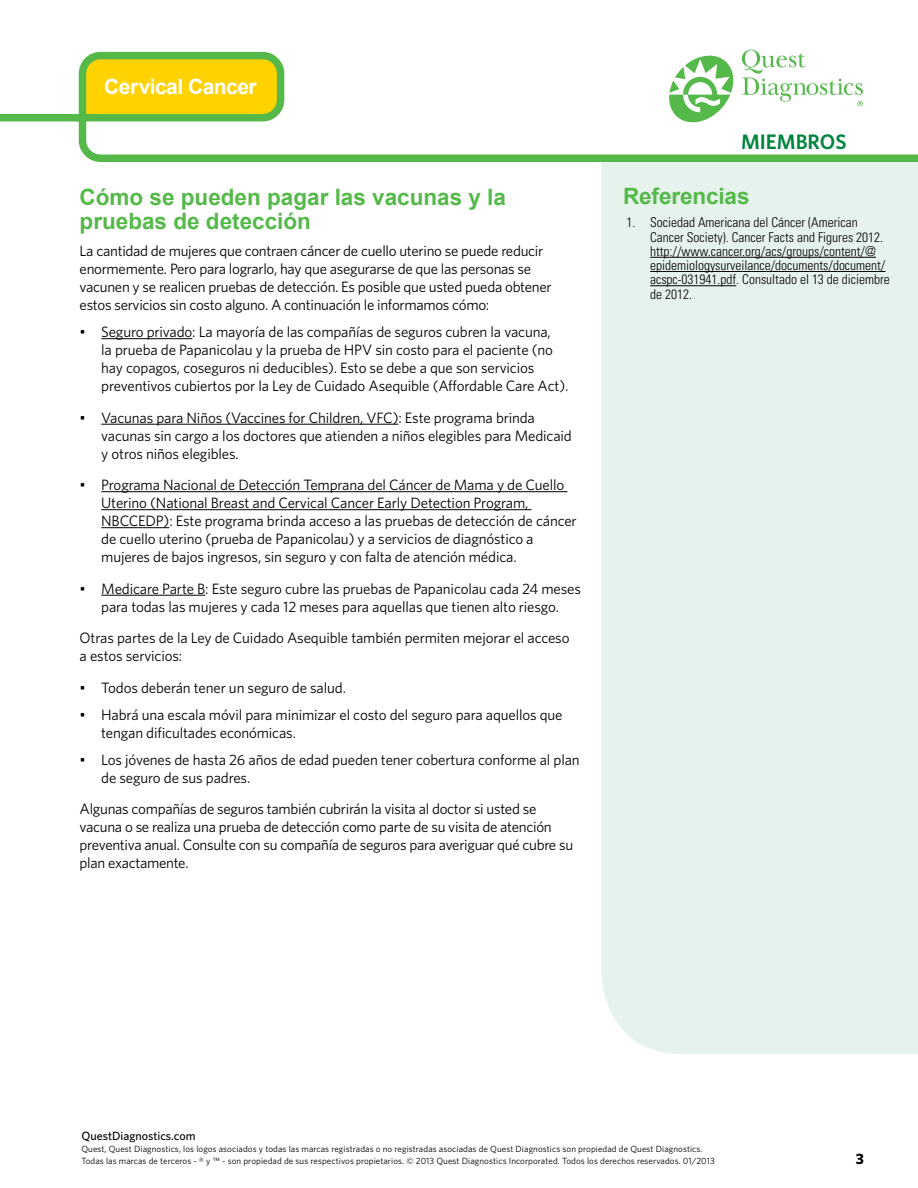
<style>
.page{position:relative;width:918px;height:1188px;background:#fff}
.page>*{position:absolute;margin:0;border:0;box-sizing:border-box;transform-origin:0 0}
.t1{font:700 22.5px/24px "Arial";color:#54b948}
.t2{font:700 21px "Arial";letter-spacing:-.025em;color:#fff}
.t3{font:600 21px "Whitney";color:#00853f}
.t4{font:15px/18px "Whitney";letter-spacing:-.01em;color:#000}
.t5{font:700 15px "Whitney";color:#000}
.t6{font:300 condensed 13.5px/14.2px "Univers";color:#000}
.t7{font:500 12px "Whitney";color:#000}
.t8{font:9px/12px "Whitney";letter-spacing:.01em;color:#000}
</style>
<div class="page">
<div style="left:602px;top:166px;width:316px;height:888px;background:#e6f3ec"></div>
<svg style="left:0;top:49px;width:918px;height:117px"></svg>
<hr style="left:650px;top:257px;width:226px;height:1px;background:#000">
<hr style="left:650px;top:271px;width:235px;height:1px;background:#000">
<hr style="left:650px;top:285px;width:86px;height:1px;background:#000">
<hr style="left:101px;top:338px;width:91px;height:1px;background:#000">
<hr style="left:101px;top:424px;width:297px;height:1px;background:#000">
<hr style="left:101px;top:491px;width:466px;height:1px;background:#000">
<hr style="left:101px;top:509px;width:431px;height:1px;background:#000">
<hr style="left:101px;top:527px;width:68px;height:1px;background:#000">
<hr style="left:101px;top:595px;width:104px;height:1px;background:#000">
<h2 class="t2" style="left:104px;top:75px;width:154px">Cervical Cancer</h2>
<h1 class="t1" style="left:80px;top:185px;width:428px">Cómo se pueden pagar las vacunas y la pruebas de detección</h1>
<p class="t4" style="left:80px;top:242px;width:474px">La cantidad de mujeres que contraen cáncer de cuello uterino se puede reducir enormemente. Pero para lograrlo, hay que asegurarse de que las personas se vacunen y se realicen pruebas de detección. Es posible que usted pueda obtener estos servicios sin costo alguno. A continuación le informamos cómo:</p>
<p class="t4" style="left:101px;top:323px;width:469px;text-indent:-22px">• Seguro privado: La mayoría de las compañías de seguros cubren la vacuna,<br>la prueba de Papanicolau y la prueba de HPV sin costo para el paciente (no hay copagos, coseguros ni deducibles). Esto se debe a que son servicios preventivos cubiertos por la Ley de Cuidado Asequible (Affordable Care Act).</p>
<p class="t4" style="left:101px;top:408px;width:472px;text-indent:-22px">• Vacunas para Niños (Vaccines for Children, VFC): Este programa brinda vacunas sin cargo a los doctores que atienden a niños elegibles para Medicaid y otros niños elegibles.</p>
<p class="t4" style="left:101px;top:476px;width:477px;text-indent:-22px">• Programa Nacional de Detección Temprana del Cáncer de Mama y de Cuello Uterino (National Breast and Cervical Cancer Early Detection Program, NBCCEDP): Este programa brinda acceso a las pruebas de detección de cáncer de cuello uterino (prueba de Papanicolau) y a servicios de diagnóstico a mujeres de bajos ingresos, sin seguro y con falta de atención médica.</p>
<p class="t4" style="left:80px;top:579px;width:503px;text-align:center">• Medicare Parte B: Este seguro cubre las pruebas de Papanicolau cada 24 meses para todas las mujeres y cada 12 meses para aquellas que tienen alto riesgo.</p>
<p class="t4" style="left:80px;top:629px;width:491px">Otras partes de la Ley de Cuidado Asequible también permiten mejorar el acceso a estos servicios:</p>
<p class="t4" style="left:80px;top:678px;width:268px">• Todos deberán tener un seguro de salud.</p>
<p class="t4" style="left:101px;top:705px;width:463px;text-indent:-22px">• Habrá una escala móvil para minimizar el costo del seguro para aquellos que tengan dificultades económicas.</p>
<p class="t4" style="left:101px;top:750px;width:480px;text-indent:-22px">• Los jóvenes de hasta 26 años de edad pueden tener cobertura conforme al plan de seguro de sus padres.</p>
<p class="t4" style="left:80px;top:800px;width:495px">Algunas compañías de seguros también cubrirán la visita al doctor si usted se vacuna o se realiza una prueba de detección como parte de su visita de atención preventiva anual. Consulte con su compañía de seguros para averiguar qué cubre su plan exactamente.</p>
<h2 class="t3" style="left:741px;top:128px;width:51px">MiEMBR</h2>
<h2 class="t3" style="left:820px;top:128px;width:26px">oS</h2>
<h1 class="t1" style="left:623px;top:184px;width:128px">Referencias</h1>
<p class="t6" style="left:650px;top:215px;width:241px;text-indent:-24px">1. Sociedad Americana del Cáncer (American Cancer Society). Cancer Facts and Figures 2012. http://www.cancer.org/acs/groups/content/@ epidemiologysurveilance/documents/document/ acspc-031941.pdf. Consultado el 13 de diciembre de 2012.</p>
<p class="t7" style="left:81px;top:1129px;width:116px">QuestDiagnostics.com</p>
<p class="t8" style="left:81px;top:1143px;width:635px">Quest, Quest Diagnostics, los logos asociados y todas las marcas registradas o no registradas asociadas de Quest Diagnostics son propiedad de Quest Diagnostics.<br>Todas las marcas de terceros - ® y ™ - son propiedad de sus respectivos propietarios. © 2013 Quest Diagnostics Incorporated. Todos los derechos reservados. 01/2013</p>
<p class="t5" style="left:856px;top:1150px;width:10px">3</p>
</div>
